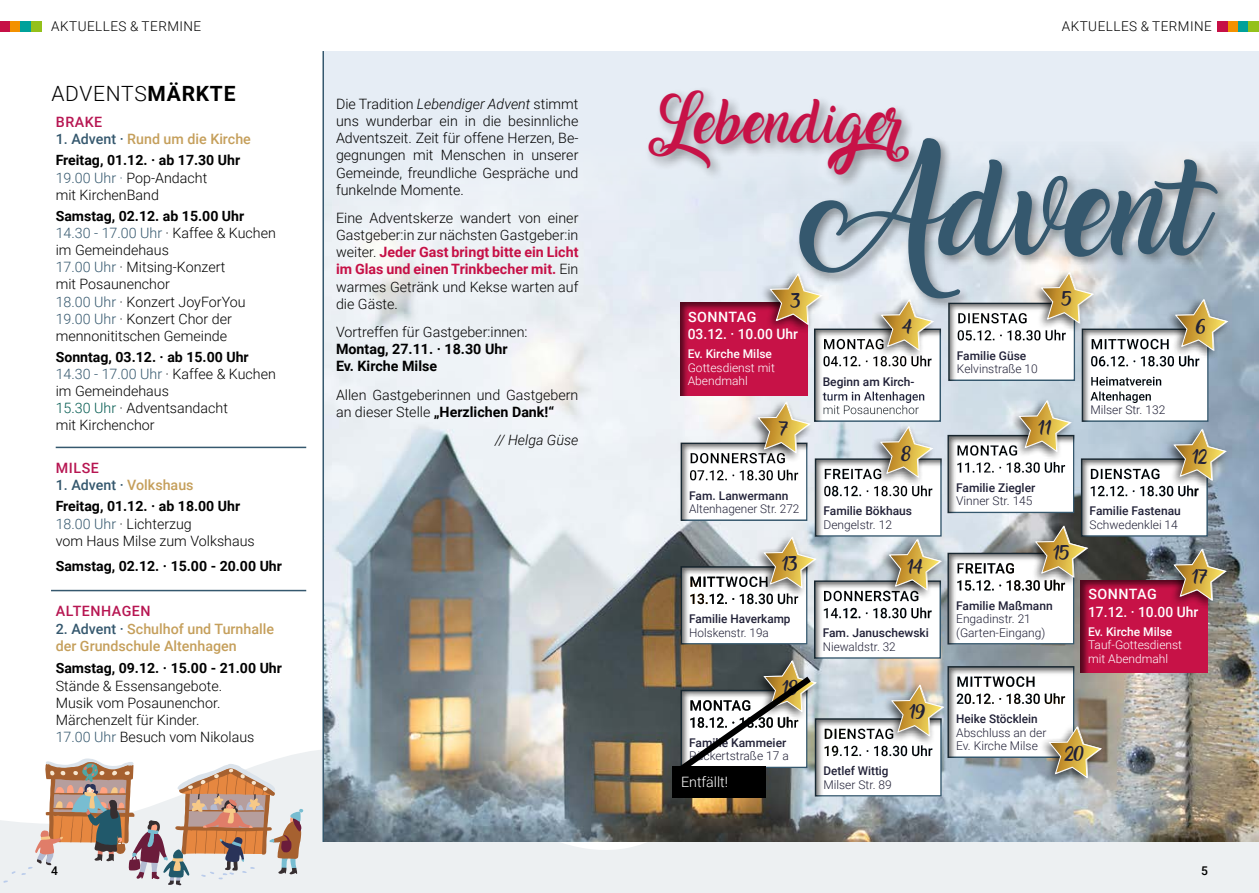
<style>
.page{position:relative;width:1259px;height:893px;background:#fff}
.page>*{position:absolute;margin:0;border:0;box-sizing:border-box;transform-origin:0 0}
.t1{font:84.6px "Amarillo";color:#35586e}
.t2{font:39.15px "Amarillo";color:#c71247}
.t3{font:300 21px "Roboto";letter-spacing:.03em;color:#000}
.t4{font:300 14.25px/17.1px "Roboto";color:#000}
.t5{font:500 14.25px/17.1px "Roboto";color:#c59f5b}
.t6{font:500 14.25px/17.1px "Roboto";color:#fff}
.t7{font:700 14.25px/17.1px "Roboto";color:#000}
.t8{font:500 14.25px "Roboto";letter-spacing:.035em;color:#b71652}
.t9{font:500 14.25px "Roboto";color:#35586e}
.t10{font:italic 300 14.25px "Roboto";color:#000}
.t11{font:300 14.25px "Roboto";color:#fff}
.t12{font:700 14.1px "Roboto";color:#000}
.t13{font:300 13.5px "Roboto";letter-spacing:.035em;color:#000}
.t14{font:13.5px "Amarillo";color:#212137}
.t15{font:300 12px/13.5px "Roboto";color:#212137}
.t16{font:500 12px "Roboto";color:#212137}
.t17{font:300 12px/13.5px "Roboto";color:#fff}
.t18{font:500 12px "Roboto";color:#fff}
.t19{font:500 12px "Roboto";color:#000}
.s1{font-weight:700}
.s2{color:#35586e}
.s3{color:#00594f}
.s4{color:#c59f5b}
.s5{font-style:italic}
.s6{font-weight:700;color:#c61046}
</style>
<div class="page">
<div style="left:0;top:750px;width:1259px;height:143px;background:#edf0f2"></div>
<div style="left:323px;top:51px;width:936px;height:791px;background:#e6edf5"></div>
<img style="left:324px;top:151px;width:935px;height:691px">
<hr style="left:322px;top:51px;width:2px;height:791px;background:#35586e">
<div style="left:1217px;top:21px;width:11px;height:11px;background:#c61046"></div>
<div style="left:1228px;top:21px;width:10px;height:11px;background:#f39100"></div>
<div style="left:1238px;top:21px;width:10px;height:11px;background:#00a19a"></div>
<div style="left:1248px;top:21px;width:11px;height:11px;background:#94c11a"></div>
<div style="left:0;top:21px;width:10px;height:11px;background:#c61046"></div>
<div style="left:10px;top:21px;width:11px;height:11px;background:#f39100"></div>
<div style="left:21px;top:21px;width:10px;height:11px;background:#00a19a"></div>
<div style="left:31px;top:21px;width:10px;height:11px;background:#94c11a"></div>
<div style="left:645px;top:85px;width:278px;height:104px;background:#000;opacity:.4"></div>
<div style="left:795px;top:134px;width:434px;height:177px;background:#000;opacity:.4"></div>
<hr style="left:56px;top:447px;width:250px;height:1px;background:#35586e">
<hr style="left:51px;top:590px;width:255px;height:1px;background:#35586e">
<svg style="left:3px;top:758px;width:300px;height:127px"></svg>
<div style="left:812px;top:715px;width:135px;height:83px;background:#000;opacity:.6"></div>
<div style="left:760px;top:269px;width:66px;height:66px;background:#000;opacity:.4"></div>
<div style="left:1031px;top:268px;width:66px;height:65px;background:#000;opacity:.4"></div>
<div style="left:1165px;top:295px;width:66px;height:66px;background:#92a5b7"></div>
<img style="left:666px;top:272px;width:563px;height:524px">
<div style="left:672px;top:766px;width:93px;height:31px;background:#000"></div>
<p class="t13" style="left:51px;top:17px;width:152px">AKTUELLES &amp; TERMINE</p>
<p class="t13" style="left:1062px;top:17px;width:152px">AKTUELLES &amp; TERMINE</p>
<h3 class="t3" style="left:51px;top:79px;width:186px">ADVENTS<span class="s1">MÄRKTE</span></h3>
<p class="t8" style="left:56px;top:112px;width:48px">BRAKE</p>
<p class="t5" style="left:56px;top:130px;width:197px"><span class="s2">1. Advent ·</span> Rund um die Kirche</p>
<p class="t12" style="left:56px;top:151px;width:186px">Freitag, 01.12. · ab 17.30 Uhr</p>
<p class="t4" style="left:56px;top:168px;width:153px"><span class="s2">19.00 Uhr ·</span> Pop-Andacht mit KirchenBand</p>
<p class="t12" style="left:56px;top:206px;width:190px">Samstag, 02.12. ab 15.00 Uhr</p>
<p class="t4" style="left:56px;top:224px;width:222px"><span class="s2">14.30 - 17.00 Uhr</span> · Kaffee &amp; Kuchen im Gemeindehaus<br><span class="s2">17.00 Uhr</span> · Mitsing-Konzert<br>mit Posaunenchor<br><span class="s2">18.00 Uhr</span> · Konzert JoyForYou<br><span class="s2">19.00 Uhr</span> · Konzert Chor der mennonititschen Gemeinde</p>
<p class="t12" style="left:56px;top:347px;width:195px">Sonntag, 03.12. · ab 15.00 Uhr</p>
<p class="t4" style="left:56px;top:365px;width:222px"><span class="s2">14.30 - 17.00 Uhr</span> · Kaffee &amp; Kuchen im Gemeindehaus<br><span class="s3">15.30 Uhr</span> · Adventsandacht<br>mit Kirchenchor</p>
<p class="t8" style="left:56px;top:458px;width:44px">MILSE</p>
<p class="t9" style="left:56px;top:475px;width:139px">1. Advent · <span class="s4">Volkshaus</span></p>
<p class="t12" style="left:56px;top:497px;width:186px">Freitag, 01.12. · ab 18.00 Uhr</p>
<p class="t4" style="left:56px;top:514px;width:200px"><span class="s2">18.00 Uhr</span> · Lichterzug<br>vom Haus Milse zum Volkshaus</p>
<p class="t12" style="left:56px;top:556px;width:228px">Samstag, 02.12. · 15.00 - 20.00 Uhr</p>
<p class="t8" style="left:56px;top:601px;width:96px">ALTENHAGEN</p>
<p class="t5" style="left:56px;top:619px;width:220px"><span class="s2">2. Advent ·</span> Schulhof und Turnhalle der Grundschule Altenhagen</p>
<p class="t12" style="left:56px;top:659px;width:228px">Samstag, 09.12. · 15.00 - 21.00 Uhr</p>
<p class="t4" style="left:56px;top:676px;width:200px">Stände &amp; Essensangebote.<br>Musik vom Posaunenchor.<br>Märchenzelt für Kinder.<br><span class="s2">17.00 Uhr</span> Besuch vom Nikolaus</p>
<p class="t4" style="left:336px;top:95px;width:244px;text-align:justify">Die Tradition <span class="s5">Lebendiger Advent</span> stimmt uns wunderbar ein in die besinnliche Adventszeit. Zeit für offene Herzen, Be&shy;gegnungen mit Menschen in unserer Gemeinde, freundliche Gespräche und funkelnde Momente.</p>
<p class="t4" style="left:336px;top:209px;width:244px;text-align:justify">Eine Adventskerze wandert von einer Gastgeber:in zur nächsten Gastgeber:in weiter. <span class="s6">Jeder Gast bringt bitte ein Licht im Glas und einen Trinkbecher mit.</span> Ein warmes Getränk und Kekse warten auf die Gäste.</p>
<p class="t4" style="left:336px;top:323px;width:193px">Vortreffen für Gastgeber:innen:</p>
<p class="t7" style="left:336px;top:340px;width:173px">Montag, 27.11. · 18.30 Uhr<br>Ev. Kirche Milse</p>
<p class="t4" style="left:336px;top:386px;width:244px">Allen Gastgeberinnen und Gastgebern an dieser Stelle <span class="s1">„Herzlichen Dank!“</span></p>
<p class="t10" style="left:495px;top:430px;width:85px">// Helga Güse</p>
<h2 class="t2" style="left:649px;top:107px;width:321px">Lebendiger</h2>
<h1 class="t1" style="left:802px;top:176px;width:407px">Advent</h1>
<p class="t14" style="left:1062px;top:294px;width:11px">5</p>
<p class="t14" style="left:791px;top:295px;width:11px">3</p>
<p class="t6" style="left:688px;top:307px;width:112px">SONNTAG<br>03.12. · 10.00 Uhr</p>
<p class="t18" style="left:688px;top:345px;width:86px">Ev. Kirche Milse</p>
<p class="t17" style="left:688px;top:360px;width:89px">Gottesdienst mit<br>Abendmahl</p>
<p class="t14" style="left:779px;top:424px;width:11px">7</p>
<p class="t16" style="left:689px;top:487px;width:101px">Fam. Lanwermann</p>
<p class="t15" style="left:689px;top:502px;width:112px">Altenhagener Str. 272</p>
<p class="t14" style="left:781px;top:559px;width:18px">13</p>
<p class="t16" style="left:689px;top:610px;width:103px">Familie Haverkamp</p>
<p class="t15" style="left:689px;top:625px;width:81px">Holskenstr. 19a</p>
<p class="t14" style="left:781px;top:682px;width:17px">18</p>
<p class="t16" style="left:689px;top:734px;width:99px">Familie Kammeier</p>
<p class="t15" style="left:689px;top:749px;width:101px">Rückertstraße 17 a</p>
<p class="t11" style="left:681px;top:772px;width:49px">Entfällt!</p>
<p class="t14" style="left:901px;top:321px;width:11px">4</p>
<p class="t16" style="left:822px;top:373px;width:93px">Beginn am Kirch-</p>
<p class="t14" style="left:901px;top:448px;width:10px">8</p>
<p class="t16" style="left:823px;top:503px;width:90px">Familie Bökhaus</p>
<p class="t15" style="left:823px;top:517px;width:70px">Dengelstr. 12</p>
<p class="t14" style="left:907px;top:561px;width:17px">14</p>
<p class="t16" style="left:822px;top:625px;width:108px">Fam. Januschewski</p>
<p class="t15" style="left:822px;top:639px;width:75px">Niewaldstr. 32</p>
<p class="t14" style="left:908px;top:707px;width:18px">19</p>
<p class="t16" style="left:823px;top:763px;width:67px">Detlef Wittig</p>
<p class="t15" style="left:823px;top:777px;width:70px">Milser Str. 89</p>
<p class="t16" style="left:957px;top:347px;width:71px">Familie Güse</p>
<p class="t15" style="left:957px;top:362px;width:82px">Kelvinstraße 10</p>
<p class="t14" style="left:1037px;top:422px;width:15px">11</p>
<p class="t16" style="left:956px;top:479px;width:81px">Familie Ziegler</p>
<p class="t15" style="left:956px;top:494px;width:78px">Vinner Str. 145</p>
<p class="t14" style="left:1052px;top:548px;width:18px">15</p>
<p class="t16" style="left:956px;top:597px;width:98px">Familie Maßmann</p>
<p class="t15" style="left:956px;top:612px;width:91px">Engadinstr. 21 (Garten-Eingang)</p>
<p class="t14" style="left:1196px;top:321px;width:11px">6</p>
<p class="t15" style="left:1090px;top:403px;width:76px">Milser Str. 132</p>
<p class="t14" style="left:1192px;top:451px;width:16px">12</p>
<p class="t16" style="left:1089px;top:503px;width:93px">Familie Fastenau</p>
<p class="t15" style="left:1089px;top:517px;width:90px">Schwedenklei 14</p>
<p class="t14" style="left:1191px;top:571px;width:17px">17</p>
<p class="t6" style="left:1088px;top:585px;width:112px">SONNTAG<br>17.12. · 10.00 Uhr</p>
<p class="t18" style="left:1088px;top:623px;width:86px">Ev. Kirche Milse</p>
<p class="t17" style="left:1088px;top:638px;width:95px">Tauf-Gottesdienst mit Abendmahl</p>
<p class="t16" style="left:956px;top:710px;width:83px">Heike Stöcklein</p>
<p class="t15" style="left:956px;top:725px;width:92px">Abschluss an der<br>Ev. Kirche Milse</p>
<p class="t14" style="left:1065px;top:748px;width:20px">20</p>
<p class="t19" style="left:51px;top:863px;width:8px">4</p>
<p class="t19" style="left:1201px;top:863px;width:8px">5</p>
</div>
